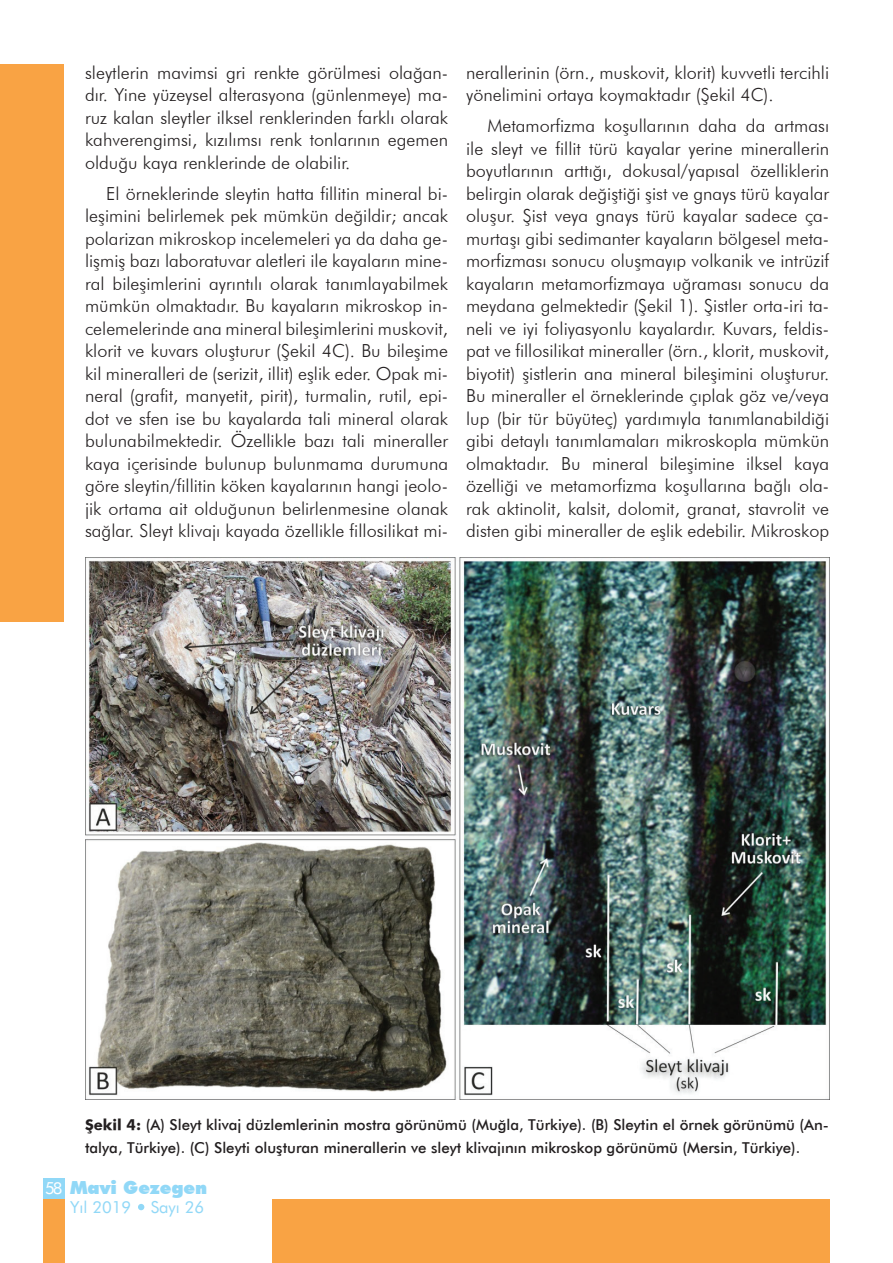
<style>
.page{position:relative;width:893px;height:1263px;background:#fff}
.page>*{position:absolute;margin:0;border:0;box-sizing:border-box;transform-origin:0 0}
.t1{font:300 18px/22.5px "Futura BT";color:#231f20;text-align:justify}
.t2{font:900 18px "Futura BT";color:#91d8f7}
.t3{font:16.5px "Futura BT";color:#91d8f7}
.t4{font:500 15px/22.5px "Futura BT";color:#231f20}
.s1{font-family:"Futura Md BT Bold";font-weight:400}
.s2{font-weight:400;font-size:16.5px;color:#fff}
</style>
<div class="page">
<div style="left:43px;top:1178px;width:21px;height:64px;background:#91d8f7"></div>
<div style="left:43px;top:1199px;width:21px;height:64px;background:#f9a344"></div>
<div style="left:272px;top:1199px;width:557px;height:64px;background:#f9a344"></div>
<svg style="left:138px;top:1204px;width:6px;height:6px"></svg>
<div style="left:0;top:65px;width:64px;height:557px;background:#f9a344"></div>
<img style="left:85px;top:557px;width:744px;height:542px">
<p class="t1" style="left:85px;top:61px;width:365px">sleytlerin mavimsi gri renkte görülmesi olağan&shy;dır. Yine yüzeysel alterasyona (günlenmeye) ma&shy;ruz kalan sleytler ilksel renklerinden farklı olarak kahverengimsi, kızılımsı renk tonlarının egemen olduğu kaya renklerinde de olabilir.</p>
<p class="t1" style="left:85px;top:182px;width:365px;text-indent:21px">El örneklerinde sleytin hatta fillitin mineral bi&shy;leşimini belirlemek pek mümkün değildir; ancak polarizan mikroskop incelemeleri ya da daha ge&shy;lişmiş bazı laboratuvar aletleri ile kayaların mine&shy;ral bileşimlerini ayrıntılı olarak tanımlayabilmek mümkün olmaktadır. Bu kayaların mikroskop in&shy;celemelerinde ana mineral bileşimlerini muskovit, klorit ve kuvars oluşturur (Şekil 4C). Bu bileşime kil mineralleri de (serizit, illit) eşlik eder. Opak mi&shy;neral (grafit, manyetit, pirit), turmalin, rutil, epi&shy;dot ve sfen ise bu kayalarda tali mineral olarak bulunabilmektedir. Özellikle bazı tali mineraller kaya içerisinde bulunup bulunmama durumuna göre sleytin/fillitin köken kayalarının hangi jeolo&shy;jik ortama ait olduğunun belirlenmesine olanak sağlar. Sleyt klivajı kayada özellikle fillosilikat mi-</p>
<p class="t1" style="left:466px;top:61px;width:365px">nerallerinin (örn., muskovit, klorit) kuvvetli tercihli yönelimini ortaya koymaktadır (Şekil 4C).</p>
<p class="t1" style="left:466px;top:114px;width:365px;text-indent:21px">Metamorfizma koşullarının daha da artması ile sleyt ve fillit türü kayalar yerine minerallerin boyutlarının arttığı, dokusal/yapısal özelliklerin belirgin olarak değiştiği şist ve gnays türü kayalar oluşur. Şist veya gnays türü kayalar sadece ça&shy;murtaşı gibi sedimanter kayaların bölgesel meta&shy;morfizması sonucu oluşmayıp volkanik ve intrüzif kayaların metamorfizmaya uğraması sonucu da meydana gelmektedir (Şekil 1). Şistler orta-iri ta&shy;neli ve iyi foliyasyonlu kayalardır. Kuvars, feldis&shy;pat ve fillosilikat mineraller (örn., klorit, muskovit, biyotit) şistlerin ana mineral bileşimini oluşturur.<br>Bu mineraller el örneklerinde çıplak göz ve/veya lup (bir tür büyüteç) yardımıyla tanımlanabildiği gibi detaylı tanımlamaları mikroskopla mümkün olmaktadır. Bu mineral bileşimine ilksel kaya özelliği ve metamorfizma koşullarına bağlı ola&shy;rak aktinolit, kalsit, dolomit, granat, stavrolit ve disten gibi mineraller de eşlik edebilir. Mikroskop</p>
<p class="t4" style="left:85px;top:1113px;width:745px"><span class="s1">Şekil 4:</span> (A) Sleyt klivaj düzlemlerinin mostra görünümü (Muğla, Türkiye). (B) Sleytin el örnek görünümü (An&shy;talya, Türkiye). (C) Sleyti oluşturan minerallerin ve sleyt klivajının mikroskop görünümü (Mersin, Türkiye).</p>
<p class="t2" style="left:45px;top:1177px;width:164px"><span class="s2">58</span> Mavi Gezegen</p>
<p class="t3" style="left:70px;top:1197px;width:136px">Yıl 2019 Sayı 26</p>
</div>
